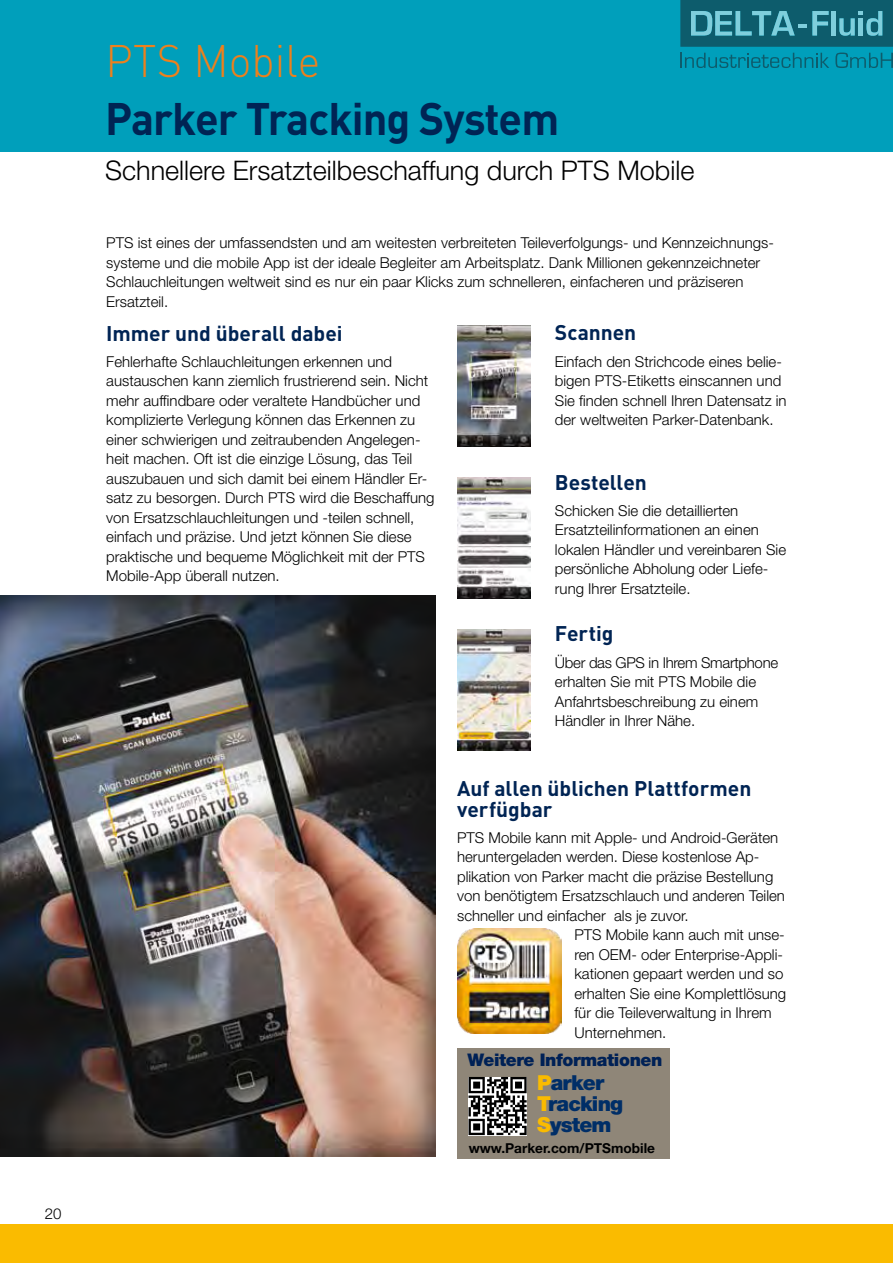
<style>
.page{position:relative;width:893px;height:1263px;background:#fff}
.page>*{position:absolute;margin:0;border:0;box-sizing:border-box;transform-origin:0 0}
.t1{font:700 45px "DINOT";letter-spacing:-.02em;color:#002454;scale:.96 1}
.t2{font:300 45px "DINOT";color:#ee801c;scale:.96 1}
.t3{font:300 27px "Helvetica Neue LT Std";color:#000}
.t4{font:700 21px/21px "DINOT";color:#002454}
.t5{font:900 20.7px/20.7px "Helvetica Neue LT Pro";letter-spacing:-.04em;color:#002e67}
.t6{font:900 17.4px "Helvetica Neue LT Pro";letter-spacing:-.02em;color:#002156}
.t7{font:300 15px/19.5px "Helvetica Neue LT Std";color:#000}
.t8{font:700 13.65px "Helvetica Neue LT Std";color:#000}
.s1{color:#fabb00}
</style>
<div class="page">
<div style="left:0;top:0;width:893px;height:151px;background:#009fbb"></div>
<img style="left:0;top:596px;width:436px;height:561px">
<img style="left:457px;top:629px;width:74px;height:122px">
<img style="left:457px;top:929px;width:105px;height:104px">
<img style="left:457px;top:477px;width:74px;height:122px">
<img style="left:457px;top:325px;width:74px;height:122px">
<div style="left:457px;top:1049px;width:213px;height:110px;background:#8f8678"></div>
<svg style="left:468px;top:1077px;width:59px;height:58px;background:#757575"></svg>
<div style="left:0;top:1225px;width:893px;height:38px;background:#fabb00"></div>
<svg style="left:680px;top:53px;width:149px;height:15px"></svg>
<svg style="left:835px;top:53px;width:58px;height:15px"></svg>
<svg style="left:680px;top:0;width:213px;height:47px;background:#237483"></svg>
<p class="t7" style="left:45px;top:1204px;width:18px">20</p>
<h1 class="t2" style="left:105px;top:31px;width:225px">PTS Mobile</h1>
<h1 class="t1" style="left:105px;top:88px;width:474px">Parker Tracking System</h1>
<h2 class="t3" style="left:105px;top:154px;width:591px">Schnellere Ersatzteilbeschaffung durch PTS Mobile</h2>
<p class="t7" style="left:106px;top:233px;width:669px">PTS ist eines der umfassendsten und am weitesten verbreiteten Teileverfolgungs- und Kennzeichnungs&shy;systeme und die mobile App ist der ideale Begleiter am Arbeitsplatz. Dank Millionen gekennzeichneter Schlauchleitungen weltweit sind es nur ein paar Klicks zum schnelleren, einfacheren und präziseren Ersatzteil.</p>
<h3 class="t4" style="left:106px;top:322px;width:238px">Immer und überall dabei</h3>
<p class="t7" style="left:106px;top:351px;width:330px">Fehlerhafte Schlauchleitungen erkennen und austauschen kann ziemlich frustrierend sein. Nicht mehr auffindbare oder veraltete Handbücher und komplizierte Verlegung können das Erkennen zu einer schwierigen und zeitraubenden Angelegen&shy;heit machen. Oft ist die einzige Lösung, das Teil auszubauen und sich damit bei einem Händler Er&shy;satz zu besorgen. Durch PTS wird die Beschaffung von Ersatzschlauchleitungen und -teilen schnell, einfach und präzise. Und jetzt können Sie diese praktische und bequeme Möglichkeit mit der PTS Mobile-App überall nutzen.</p>
<h3 class="t4" style="left:555px;top:321px;width:83px">Scannen</h3>
<p class="t7" style="left:555px;top:351px;width:233px">Einfach den Strichcode eines belie&shy;bigen PTS-Etiketts einscannen und Sie finden schnell Ihren Datensatz in der weltweiten Parker-Datenbank.</p>
<h3 class="t4" style="left:555px;top:471px;width:94px">Bestellen</h3>
<p class="t7" style="left:555px;top:500px;width:233px">Schicken Sie die detaillierten<br>Ersatzteilinformationen an einen lokalen Händler und vereinbaren Sie persönliche Abholung oder Liefe&shy;rung Ihrer Ersatzteile.</p>
<h3 class="t4" style="left:555px;top:622px;width:60px">Fertig</h3>
<p class="t7" style="left:555px;top:652px;width:225px">Über das GPS in Ihrem Smartphone erhalten Sie mit PTS Mobile die<br>Anfahrtsbeschreibung zu einem<br>Händler in Ihrer Nähe.</p>
<h3 class="t4" style="left:457px;top:777px;width:296px">Auf allen üblichen Plattformen verfügbar</h3>
<p class="t7" style="left:457px;top:827px;width:323px">PTS Mobile kann mit Apple- und Android-Geräten</p>
<p class="t7" style="left:457px;top:847px;width:304px">heruntergeladen werden. Diese kostenlose Ap-</p>
<p class="t7" style="left:457px;top:866px;width:318px">plikation von Parker macht die präzise Bestellung</p>
<p class="t7" style="left:457px;top:886px;width:329px">von benötigtem Ersatzschlauch und anderen Teilen</p>
<p class="t7" style="left:457px;top:905px;width:233px">schneller und einfacher als je zuvor.</p>
<p class="t7" style="left:574px;top:925px;width:212px">PTS Mobile kann auch mit unse-</p>
<p class="t7" style="left:574px;top:944px;width:210px">ren OEM- oder Enterprise-Appli-</p>
<p class="t7" style="left:574px;top:964px;width:210px">kationen gepaart werden und so</p>
<p class="t7" style="left:574px;top:983px;width:213px">erhalten Sie eine Komplettlösung</p>
<p class="t7" style="left:574px;top:1003px;width:199px">für die Teileverwaltung in Ihrem</p>
<p class="t7" style="left:574px;top:1022px;width:93px">Unternehmen.</p>
<p class="t6" style="left:468px;top:1049px;width:196px">Weitere Informationen</p>
<h3 class="t5" style="left:537px;top:1072px;width:88px"><span class="s1">P</span>arker<br><span class="s1">T</span>racking<br><span class="s1">S</span>ystem</h3>
<p class="t8" style="left:469px;top:1140px;width:188px">www.Parker.com/PTSmobile</p>
</div>
